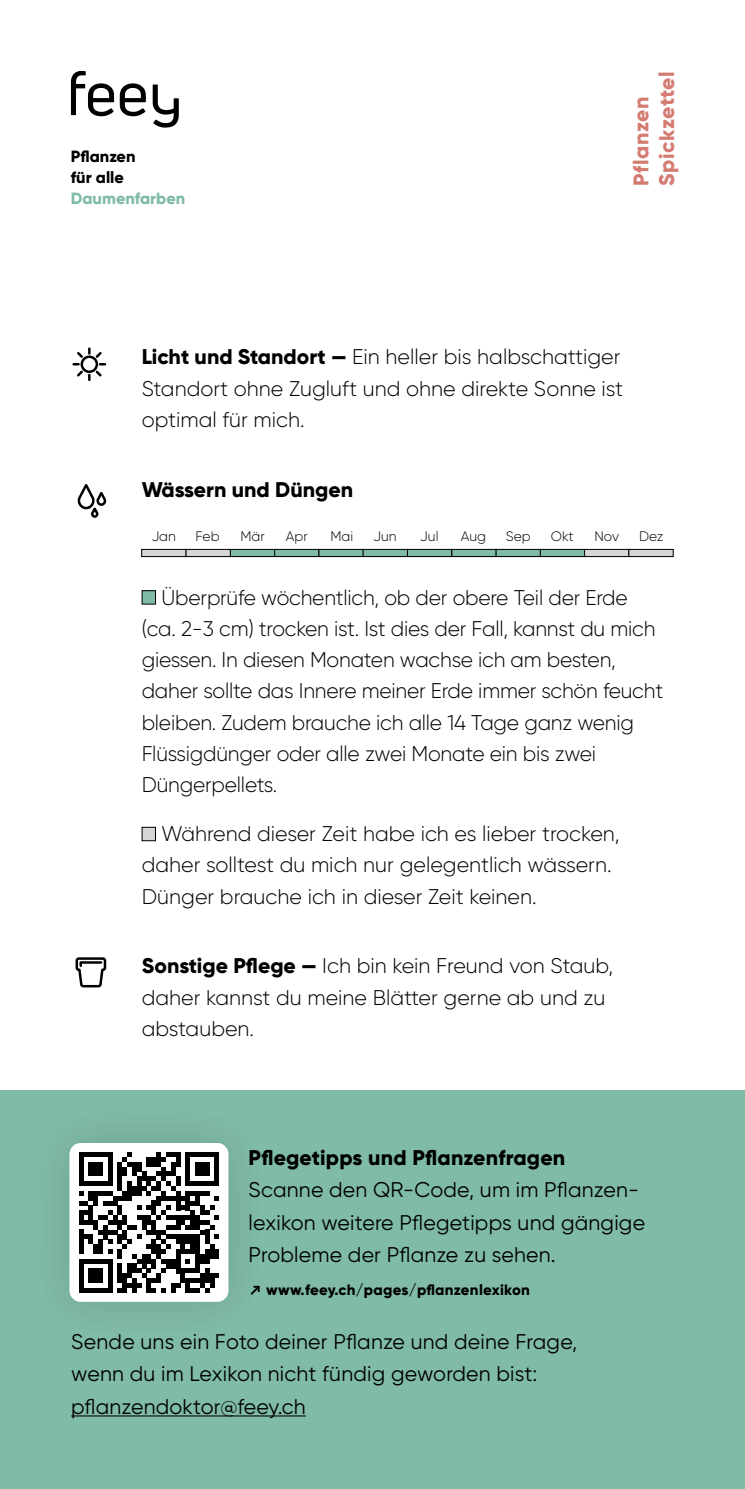
<style>
.page{position:relative;width:745px;height:1489px;background:#fff}
.page>*{position:absolute;margin:0;border:0;box-sizing:border-box;transform-origin:0 0}
.t1{font:300 21.25px/31.2px "Gilroy";letter-spacing:-.01em;color:#000}
.t2{font:21.25px/32.5px "Gilroy";letter-spacing:.01em;color:#000}
.t3{font:800 21.25px "Gilroy";color:#000}
.t4{font:800 21.25px/25.5px "Gilroy";letter-spacing:.03em;color:#d47c72}
.t5{font:800 16.25px/20.8px "Gilroy";color:#000}
.t6{font:800 16.25px "Gilroy";color:#7fbba5}
.t7{font:800 15px "Gilroy";letter-spacing:.02em;color:#000}
.t8{font:300 13.75px "Gilroy";color:#000}
.s1{font-weight:800}
</style>
<div class="page">
<div style="left:0;top:1090px;width:744px;height:398px;background:#7fbba5"></div>
<hr style="left:71px;top:1415px;width:234px;height:1px;background:#000">
<svg style="left:152px;top:84px;width:27px;height:44px"></svg>
<svg style="left:71px;top:71px;width:43px;height:45px"></svg>
<svg style="left:120px;top:83px;width:26px;height:33px"></svg>
<div style="left:142px;top:590px;width:13px;height:14px;background:#7fbba5"></div>
<div style="left:142px;top:590px;width:14px;height:14px;border:1px solid #000"></div>
<div style="left:142px;top:827px;width:13px;height:13px;background:#d6d6d6"></div>
<div style="left:142px;top:826px;width:14px;height:15px;border:1px solid #000"></div>
<svg style="left:72px;top:347px;width:35px;height:34px"></svg>
<svg style="left:77px;top:484px;width:30px;height:34px"></svg>
<svg style="left:75px;top:957px;width:32px;height:31px"></svg>
<div style="left:142px;top:549px;width:44px;height:7px;background:#d6d6d6"></div>
<div style="left:141px;top:549px;width:45px;height:8px;border:1px solid #000"></div>
<div style="left:186px;top:549px;width:44px;height:7px;background:#d6d6d6"></div>
<div style="left:185px;top:549px;width:45px;height:8px;border:1px solid #000"></div>
<div style="left:230px;top:549px;width:44px;height:7px;background:#7fbba5"></div>
<div style="left:230px;top:549px;width:45px;height:8px;border:1px solid #000"></div>
<div style="left:274px;top:549px;width:45px;height:7px;background:#7fbba5"></div>
<div style="left:274px;top:549px;width:45px;height:8px;border:1px solid #000"></div>
<div style="left:319px;top:549px;width:44px;height:7px;background:#7fbba5"></div>
<div style="left:318px;top:549px;width:45px;height:8px;border:1px solid #000"></div>
<div style="left:363px;top:549px;width:44px;height:7px;background:#7fbba5"></div>
<div style="left:362px;top:549px;width:45px;height:8px;border:1px solid #000"></div>
<div style="left:407px;top:549px;width:44px;height:7px;background:#7fbba5"></div>
<div style="left:407px;top:549px;width:45px;height:8px;border:1px solid #000"></div>
<div style="left:451px;top:549px;width:45px;height:7px;background:#7fbba5"></div>
<div style="left:451px;top:549px;width:45px;height:8px;border:1px solid #000"></div>
<div style="left:496px;top:549px;width:44px;height:7px;background:#7fbba5"></div>
<div style="left:495px;top:549px;width:45px;height:8px;border:1px solid #000"></div>
<div style="left:540px;top:549px;width:44px;height:7px;background:#7fbba5"></div>
<div style="left:539px;top:549px;width:45px;height:8px;border:1px solid #000"></div>
<div style="left:584px;top:549px;width:44px;height:7px;background:#d6d6d6"></div>
<div style="left:584px;top:549px;width:45px;height:8px;border:1px solid #000"></div>
<div style="left:628px;top:549px;width:44px;height:7px;background:#d6d6d6"></div>
<div style="left:628px;top:549px;width:45px;height:8px;border:1px solid #000"></div>
<div style="left:71px;top:1144px;width:156px;height:156px;background:#fff;border-radius:10px"></div>
<svg style="left:79px;top:1152px;width:140px;height:140px"></svg>
<div style="left:70px;top:1143px;width:158px;height:158px;border:2px solid #fff;border-radius:10px"></div>
<p class="t5" style="left:71px;top:146px;width:66px">Pflanzen für alle</p>
<p class="t6" style="left:71px;top:188px;width:116px">Daumenfarben</p>
<p class="t4" style="left:627px;top:186px;width:116px;rotate:-90deg">Pflanzen<br>Spickzettel</p>
<p class="t1" style="left:142px;top:341px;width:482px"><span class="s1">Licht und Standort —</span> Ein heller bis halbschattiger<br>Standort ohne Zugluft und ohne direkte Sonne ist optimal für mich.</p>
<p class="t3" style="left:142px;top:475px;width:213px">Wässern und Düngen</p>
<p class="t8" style="left:152px;top:527px;width:26px">Jan</p>
<p class="t8" style="left:195px;top:527px;width:26px">Feb</p>
<p class="t8" style="left:240px;top:527px;width:26px">Mär</p>
<p class="t8" style="left:286px;top:527px;width:23px">Apr</p>
<p class="t8" style="left:330px;top:527px;width:24px">Mai</p>
<p class="t8" style="left:373px;top:527px;width:25px">Jun</p>
<p class="t8" style="left:420px;top:527px;width:20px">Jul</p>
<p class="t8" style="left:460px;top:527px;width:27px">Aug</p>
<p class="t8" style="left:505px;top:527px;width:27px">Sep</p>
<p class="t8" style="left:550px;top:527px;width:24px">Okt</p>
<p class="t8" style="left:594px;top:527px;width:26px">Nov</p>
<p class="t8" style="left:638px;top:527px;width:26px">Dez</p>
<p class="t1" style="left:142px;top:581px;width:522px;text-indent:20px">Überprüfe wöchentlich, ob der obere Teil der Erde (ca. 2-3 cm) trocken ist. Ist dies der Fall, kannst du mich giessen. In diesen Monaten wachse ich am besten, daher sollte das Innere meiner Erde immer schön feucht bleiben. Zudem brauche ich alle 14 Tage ganz wenig Flüssigdünger oder alle zwei Monate ein bis zwei Düngerpellets.</p>
<p class="t1" style="left:142px;top:817px;width:479px;text-indent:20px">Während dieser Zeit habe ich es lieber trocken, daher solltest du mich nur gelegentlich wässern.<br>Dünger brauche ich in dieser Zeit keinen.</p>
<p class="t1" style="left:142px;top:949px;width:472px"><span class="s1">Sonstige Pflege —</span> Ich bin kein Freund von Staub, daher kannst du meine Blätter gerne ab und zu abstauben.</p>
<p class="t3" style="left:248px;top:1143px;width:318px">Pflegetipps und Pflanzenfragen</p>
<p class="t2" style="left:248px;top:1173px;width:398px">Scanne den QR-Code, um im Pflanzen&shy;lexikon weitere Pflegetipps und gängige<br>Probleme der Pflanze zu sehen.</p>
<p class="t7" style="left:266px;top:1280px;width:265px">www.feey.ch/pages/pflanzenlexikon</p>
<p class="t2" style="left:71px;top:1324px;width:507px">Sende uns ein Foto deiner Pflanze und deine Frage, wenn du im Lexikon nicht fündig geworden bist: pflanzendoktor@feey.ch</p>
</div>
